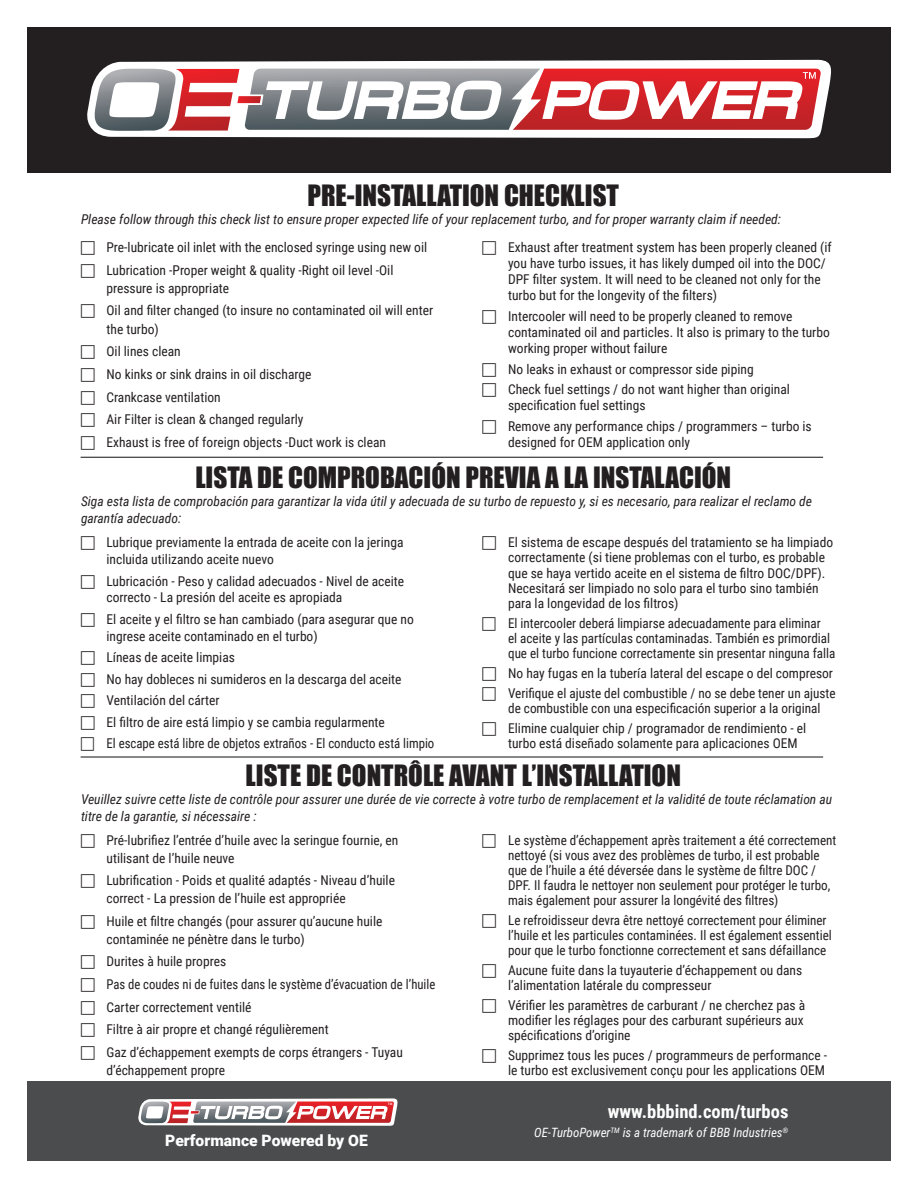
<style>
.page{position:relative;width:918px;height:1188px;background:#fff}
.page>*{position:absolute;margin:0;border:0;box-sizing:border-box;transform-origin:0 0}
.t1{font:27px "Impact";color:#231f20}
.t2{font:700 18.6px "Roboto Condensed";color:#fff}
.t3{font:900 15.6px "Roboto";color:#fff}
.t4{font:13.5px/15.1px "Roboto Condensed";color:#231f20}
.t5{font:italic 13.5px/16.2px "Roboto Condensed";color:#231f20}
.t6{font:13.5px "Roboto Condensed";color:#231f20;scale:.95 1}
.t7{font:13.5px "Roboto Condensed";color:#231f20;scale:.94 1}
.t8{font:italic 12.9px "Roboto Condensed";color:#fff}
</style>
<div class="page">
<div style="left:27px;top:27px;width:864px;height:146px;background:#231f20"></div>
<svg style="left:87px;top:60px;width:744px;height:78px;background:#dedcdc"></svg>
<svg style="left:95px;top:69px;width:726px;height:62px;background:#c48e91"></svg>
<div style="left:27px;top:1082px;width:864px;height:79px;background:#4b4c4d"></div>
<svg style="left:138px;top:1098px;width:259px;height:28px;background:#c8a0a2"></svg>
<hr style="left:81px;top:457px;width:742px;height:1px;background:#231f20">
<hr style="left:81px;top:756px;width:742px;height:2px;background:#231f20">
<p class="t1" style="left:308px;top:175px;width:313px">PRE-INSTALLATION CHECKLIST</p>
<p class="t5" style="left:81px;top:211px;width:701px">Please follow through this check list to ensure proper expected life of your replacement turbo, and for proper warranty claim if needed:</p>
<p class="t4" style="left:508px;top:239px;width:325px;line-height:16px">Exhaust after treatment system has been properly cleaned (if you have turbo issues, it has likely dumped oil into the DOC/ DPF fi lter system. It will need to be cleaned not only for the turbo but for the longevity of the fi lters)</p>
<p class="t4" style="left:508px;top:307px;width:323px;line-height:16px">Intercooler will need to be properly cleaned to remove contaminated oil and particles. It also is primary to the turbo working proper without failure</p>
<p class="t4" style="left:508px;top:361px;width:247px">No leaks in exhaust or compressor side piping</p>
<p class="t4" style="left:508px;top:381px;width:283px;line-height:16px">Check fuel settings / do not want higher than original specification fuel settings</p>
<p class="t4" style="left:508px;top:418px;width:305px;line-height:16px">Remove any performance chips / programmers – turbo is designed for OEM application only</p>
<p class="t1" style="left:195px;top:457px;width:537px">LISTA DE COMPROBACIÓN PREVIA A LA INSTALACIÓN</p>
<p class="t5" style="left:81px;top:493px;width:733px">Siga esta lista de comprobación para garantizar la vida útil y adecuada de su turbo de repuesto y, si es necesario, para realizar el reclamo de garantía adecuado:</p>
<p class="t4" style="left:106px;top:533px;width:298px;line-height:17px">Lubrique previamente la entrada de aceite con la jeringa incluida utilizando aceite nuevo</p>
<p class="t4" style="left:106px;top:572px;width:299px;line-height:17px">Lubricación - Peso y calidad adecuados - Nivel de aceite correcto - La presión del aceite es apropiada</p>
<p class="t4" style="left:106px;top:610px;width:309px;line-height:17px">El aceite y el fi ltro se han cambiado (para asegurar que no ingrese aceite contaminado en el turbo)</p>
<p class="t4" style="left:106px;top:649px;width:130px">Líneas de aceite limpias</p>
<p class="t4" style="left:106px;top:671px;width:297px">No hay dobleces ni sumideros en la descarga del aceite</p>
<p class="t4" style="left:106px;top:692px;width:115px">Ventilación del cárter</p>
<p class="t4" style="left:106px;top:714px;width:280px">El filtro de aire está limpio y se cambia regularmente</p>
<p class="t6" style="left:106px;top:734px;width:347px">El escape está libre de objetos extraños - El conducto está limpio</p>
<p class="t4" style="left:106px;top:239px;width:322px">Pre-lubricate oil inlet with the enclosed syringe using new oil</p>
<p class="t4" style="left:106px;top:260px;width:289px;line-height:18.1px">Lubrication -Proper weight &amp; quality -Right oil level -Oil pressure is appropriate</p>
<p class="t4" style="left:106px;top:301px;width:328px;line-height:18.1px">Oil and filter changed (to insure no contaminated oil will enter the turbo)</p>
<p class="t4" style="left:106px;top:343px;width:76px">Oil lines clean</p>
<p class="t4" style="left:106px;top:366px;width:206px">No kinks or sink drains in oil discharge</p>
<p class="t4" style="left:106px;top:389px;width:116px">Crankcase ventilation</p>
<p class="t4" style="left:106px;top:411px;width:199px">Air Filter is clean &amp; changed regularly</p>
<p class="t4" style="left:106px;top:434px;width:281px">Exhaust is free of foreign objects -Duct work is clean</p>
<p class="t4" style="left:508px;top:534px;width:327px">El sistema de escape después del tratamiento se ha limpiado correctamente (si tiene problemas con el turbo, es probable que se haya vertido aceite en el sistema de fi ltro DOC/DPF).<br>Necesitará ser limpiado no solo para el turbo sino también para la longevidad de los fi ltros)</p>
<p class="t4" style="left:508px;top:615px;width:329px">El intercooler deberá limpiarse adecuadamente para eliminar<br>el aceite y las partículas contaminadas. También es primordial que el turbo funcione correctamente sin presentar ninguna falla</p>
<p class="t4" style="left:508px;top:665px;width:326px">No hay fugas en la tubería lateral del escape o del compresor</p>
<p class="t4" style="left:508px;top:685px;width:329px">Verifique el ajuste del combustible / no se debe tener un ajuste de combustible con una especificación superior a la original</p>
<p class="t4" style="left:508px;top:720px;width:300px">Elimine cualquier chip / programador de rendimiento - el turbo está diseñado solamente para aplicaciones OEM</p>
<p class="t1" style="left:246px;top:755px;width:437px">LISTE DE CONTRÔLE AVANT L’INSTALLATION</p>
<p class="t5" style="left:81px;top:791px;width:753px">Veuillez suivre cette liste de contrôle pour assurer une durée de vie correcte à votre turbo de remplacement et la validité de toute réclamation au titre de la garantie, si nécessaire :</p>
<p class="t4" style="left:106px;top:830px;width:293px;line-height:18px">Pré-lubrifiez l’entrée d’huile avec la seringue fournie, en utilisant de l’huile neuve</p>
<p class="t4" style="left:106px;top:871px;width:290px;line-height:18px">Lubrification - Poids et qualité adaptés - Niveau d’huile correct - La pression de l’huile est appropriée</p>
<p class="t4" style="left:106px;top:912px;width:277px;line-height:18px">Huile et filtre changés (pour assurer qu’aucune huile contaminée ne pénètre dans le turbo)</p>
<p class="t4" style="left:106px;top:954px;width:121px">Durites à huile propres</p>
<p class="t7" style="left:106px;top:975px;width:351px">Pas de coudes ni de fuites dans le système d’évacuation de l’huile</p>
<p class="t4" style="left:106px;top:999px;width:147px">Carter correctement ventilé</p>
<p class="t4" style="left:106px;top:1021px;width:224px">Filtre à air propre et changé régulièrement</p>
<p class="t4" style="left:106px;top:1042px;width:298px;line-height:18px">Gaz d’échappement exempts de corps étrangers - Tuyau d’échappement propre</p>
<p class="t4" style="left:508px;top:832px;width:330px">Le système d’échappement après traitement a été correctement nettoyé (si vous avez des problèmes de turbo, il est probable que de l’huile a été déversée dans le système de filtre DOC / DPF. Il faudra le nettoyer non seulement pour protéger le turbo, mais également pour assurer la longévité des fi ltres)</p>
<p class="t4" style="left:508px;top:912px;width:325px">Le refroidisseur devra être nettoyé correctement pour éliminer l’huile et les particules contaminées. Il est également essentiel pour que le turbo fonctionne correctement et sans défaillance</p>
<p class="t4" style="left:508px;top:962px;width:296px">Aucune fuite dans la tuyauterie d’échappement ou dans l’alimentation latérale du compresseur</p>
<p class="t4" style="left:508px;top:997px;width:299px;text-align:justify">Vérifier les paramètres de carburant / ne cherchez pas à modifier les réglages pour des carburant supérieurs aux spécifications d’origine</p>
<p class="t4" style="left:508px;top:1047px;width:321px">Supprimez tous les puces / programmeurs de performance - le turbo est exclusivement conçu pour les applications OEM</p>
<p class="t3" style="left:165px;top:1130px;width:204px">Performance Powered by OE</p>
<p class="t2" style="left:608px;top:1099px;width:182px">www.bbbind.com/turbos</p>
<p class="t8" style="left:534px;top:1123px;width:256px">OE-TurboPower<sup>TM</sup> is a trademark of BBB Industries<sup>®</sup></p>
</div>
